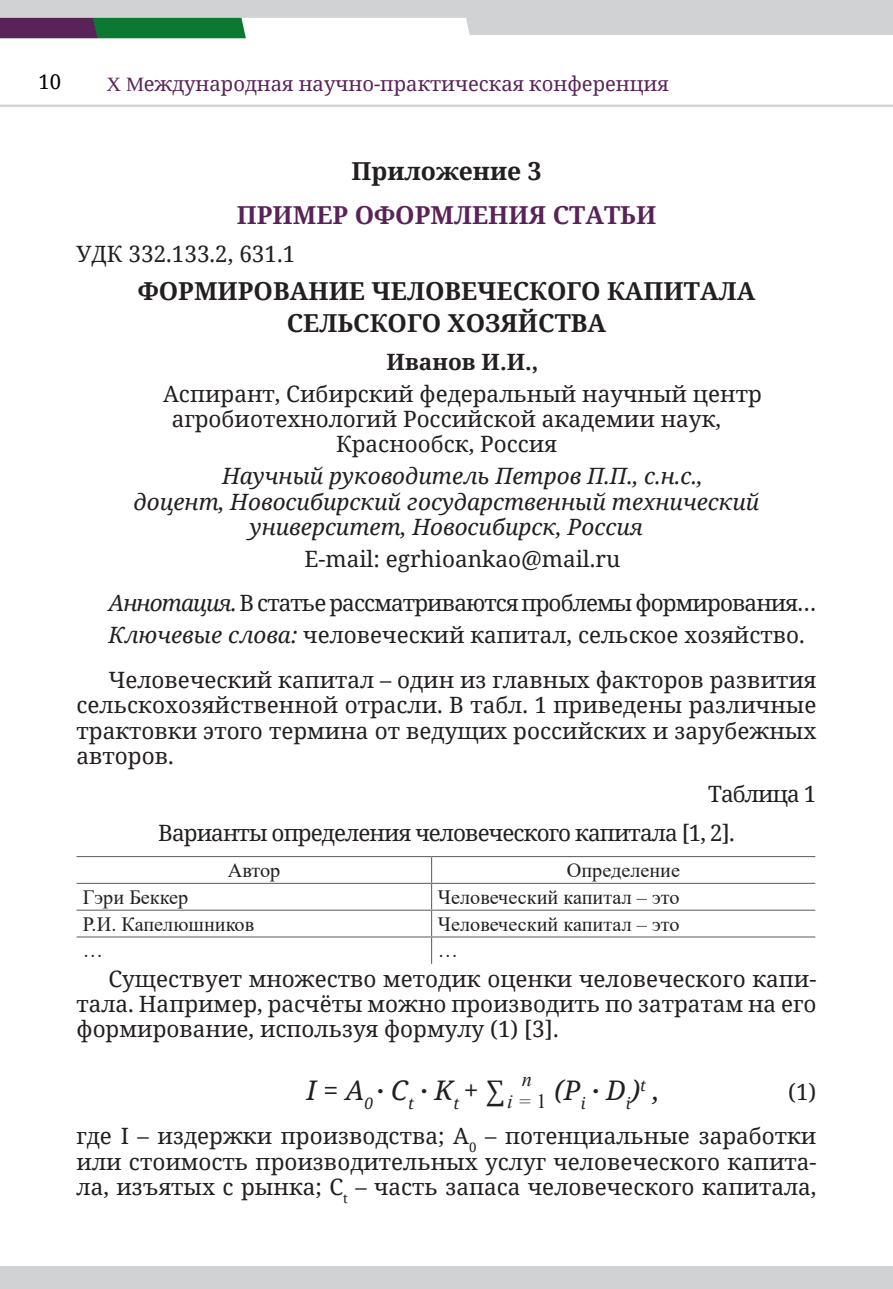
<style>
.page{position:relative;width:893px;height:1289px;background:#fff}
.page>*{position:absolute;margin:0;border:0;box-sizing:border-box;transform-origin:0 0}
.t1{font:italic 27px "Noto Serif";color:#231f20}
.t2{font:700 24.75px/31.5px "Noto Serif";color:#231f20;text-align:center}
.t3{font:700 24.75px "Noto Serif";color:#592359}
.t4{font:22.5px/25.4px "Noto Serif";color:#231f20}
.t5{font:22.5px/44.6px "Noto Serif";letter-spacing:-.04em;color:#231f20;text-align:center}
.t6{font:italic 22.5px "Noto Serif";color:#231f20}
.t7{font:700 22.5px "Noto Serif";color:#231f20}
.t8{font:20.25px "Times New Roman";color:#231f20}
.t9{font:20.25px "Noto Serif";color:#592359}
.t10{font:20.25px "Noto Serif";color:#000}
.t11{font:italic 20.25px "Times New Roman";color:#231f20}
.s1{font-family:"Times"}
.s2{font-style:italic}
.s3{font-family:"Times New Roman";font-weight:700;font-style:normal}
</style>
<div class="page">
<div style="left:0;top:0;width:893px;height:35px;background:#d1d2d4"></div>
<svg style="left:0;top:18px;width:470px;height:20px;background:#90a79c"></svg>
<div style="left:0;top:1266px;width:893px;height:22px;background:#d1d2d4"></div>
<hr style="left:0;top:105px;width:893px;height:2px;background:#d1d2d4">
<hr style="left:77px;top:856px;width:355px;height:1px;background:#6b6b6e">
<hr style="left:432px;top:856px;width:383px;height:1px;background:#6b6b6e">
<hr style="left:77px;top:882px;width:355px;height:1px;background:#6b6b6e">
<hr style="left:432px;top:882px;width:383px;height:1px;background:#6b6b6e">
<hr style="left:77px;top:909px;width:355px;height:1px;background:#6b6b6e">
<hr style="left:432px;top:909px;width:383px;height:1px;background:#6b6b6e">
<hr style="left:77px;top:936px;width:355px;height:1px;background:#6b6b6e">
<hr style="left:432px;top:936px;width:383px;height:1px;background:#6b6b6e">
<svg style="left:431px;top:857px;width:1px;height:106px"></svg>
<p class="t10" style="left:38px;top:68px;width:24px">10</p>
<p class="t9" style="left:107px;top:70px;width:564px"><span class="s1">X М</span>еждународная научно-практическая конференция</p>
<p class="t2" style="left:351px;top:154px;width:192px">Приложение 3</p>
<p class="t3" style="left:237px;top:197px;width:421px">ПРИМЕР ОФОРМЛЕНИЯ СТАТЬИ</p>
<p class="t4" style="left:77px;top:240px;width:220px">УДК 332.133.2, 631.1</p>
<p class="t2" style="left:138px;top:274px;width:619px">ФОРМИРОВАНИЕ ЧЕЛОВЕЧЕСКОГО КАПИТАЛА<br>СЕЛЬСКОГО ХОЗЯЙСТВА</p>
<p class="t7" style="left:387px;top:346px;width:153px">Иванов И.И.,</p>
<p class="t4" style="left:163px;top:380px;width:600px">Аспирант, Сибирский федеральный научный центр</p>
<p class="t4" style="left:172px;top:405px;width:551px">агробиотехнологий Российской академии наук,</p>
<p class="t4" style="left:336px;top:430px;width:222px">Краснообск, Россия</p>
<p class="t6" style="left:222px;top:460px;width:482px">Научный руководитель Петров П.П., с.н.с.,</p>
<p class="t6" style="left:134px;top:486px;width:627px">доцент, Новосибирский государственный технический</p>
<p class="t6" style="left:250px;top:511px;width:395px">университет, Новосибирск, Россия</p>
<p class="t5" style="left:108px;top:535px;width:709px">E-mail: egrhioankao@mail.ru<br><span class="s2">Аннотация.</span> В статье рассматриваются проблемы формирования…</p>
<p class="t4" style="left:108px;top:612px;width:709px;line-height:44.6px"><span class="s2">Ключевые слова:</span> человеческий капитал, сельское хозяйство.<br>Человеческий капитал – один из главных факторов развития</p>
<p class="t4" style="left:77px;top:691px;width:741px;text-align:justify">сельскохозяйственной отрасли. В табл. 1 приведены различные трактовки этого термина от ведущих российских и зарубежных авторов.</p>
<p class="t5" style="left:158px;top:774px;width:660px;line-height:38.2px;text-align:left;text-indent:550px">Таблица 1<br>Варианты определения человеческого капитала [1, 2].</p>
<p class="t8" style="left:228px;top:855px;width:54px">Автор</p>
<p class="t8" style="left:567px;top:855px;width:115px">Определение</p>
<p class="t8" style="left:83px;top:882px;width:107px">Гэри Беккер</p>
<p class="t8" style="left:438px;top:882px;width:243px">Человеческий капитал – это</p>
<p class="t8" style="left:83px;top:909px;width:173px">Р.И. Капелюшников</p>
<p class="t8" style="left:438px;top:909px;width:243px">Человеческий капитал – это</p>
<p class="t8" style="left:83px;top:936px;width:22px">…</p>
<p class="t8" style="left:438px;top:936px;width:22px">…</p>
<p class="t4" style="left:77px;top:964px;width:741px;text-align:justify;text-indent:32px">Существует множество методик оценки человеческого капи&shy;тала. Например, расчёты можно производить по затратам на его формирование, используя формулу (1) [3].</p>
<p class="t1" style="left:306px;top:1071px;width:355px">I = A<sub>0</sub> <span class="s3">‧</span> C<sub>t</sub> <span class="s3">‧</span> K<sub>t</sub> + ∑ <sub>i</sub> <sub>=</sub> <sub>1</sub> (P<sub>i</sub> <span class="s3">‧</span> D<sub>i</sub>)<sup>t</sup> ,</p>
<p class="t11" style="left:522px;top:1065px;width:12px">n</p>
<p class="t4" style="left:77px;top:1068px;width:741px;line-height:44.6px;text-align:right">(1)<br>где I – издержки производства; A<sub>0</sub> – потенциальные заработки</p>
<p class="t4" style="left:77px;top:1147px;width:741px">или стоимость производительных услуг человеческого капита&shy;ла, изъятых с рынка; C<sub>t</sub> – часть запаса человеческого капитала,</p>
</div>
